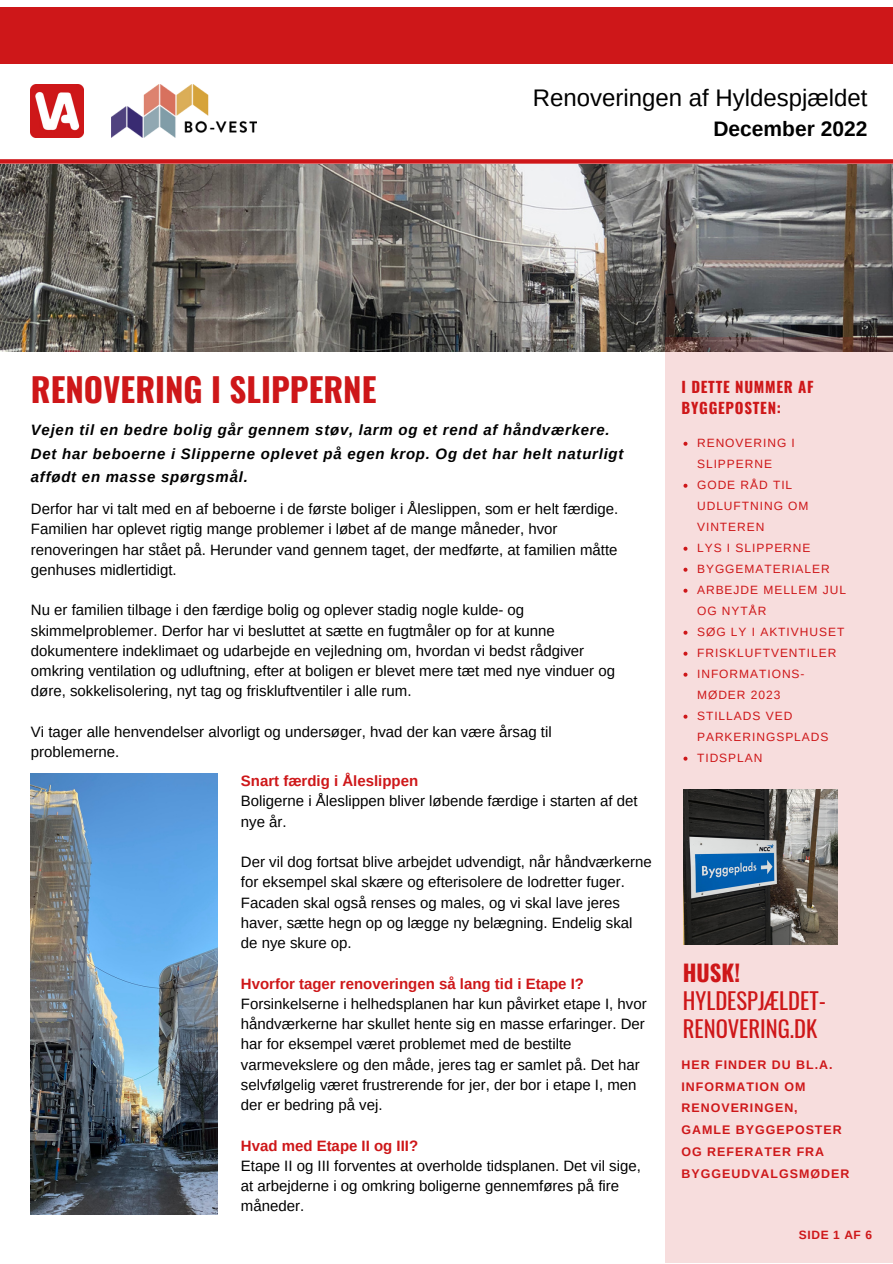
<style>
.page{position:relative;width:893px;height:1264px;background:#fff}
.page>*{position:absolute;margin:0;border:0;box-sizing:border-box;transform-origin:0 0}
.t1{font:700 33px "Oswald";color:#ce1719}
.t2{font:24px "Arimo";color:#000}
.t3{font:22.65px/28px "Oswald";color:#ce1719}
.t4{font:700 21px "Arimo";color:#000}
.t5{font:15px/20.2px "Arimo";color:#000}
.t6{font:italic 700 15px/23.5px "Arimo";letter-spacing:.05em;color:#000}
.t7{font:700 15px "Arimo";color:#ce1719}
.t8{font:700 15px/20.5px "Oswald";letter-spacing:.05em;color:#ce1719}
.t9{font:700 12.45px/21.8px "Arimo";letter-spacing:.08em;color:#ce1719}
.t10{font:12px/21px "Arimo";letter-spacing:.08em;color:#ce1719}
.t11{font:700 12px "Arimo";letter-spacing:.05em;color:#ce1719}
.s1{font-weight:700}
</style>
<div class="page">
<div style="left:0;top:7px;width:892px;height:57px;background:#ce1719"></div>
<img style="left:31px;top:84px;width:53px;height:53px">
<img style="left:111px;top:84px;width:145px;height:53px">
<svg style="left:0;top:159px;width:892px;height:5px;background:#d22e30"></svg>
<img style="left:0;top:165px;width:892px;height:186px">
<div style="left:664px;top:337px;width:228px;height:925px;background:#f7dddd"></div>
<img style="left:683px;top:789px;width:154px;height:155px">
<img style="left:31px;top:773px;width:186px;height:441px">
<svg style="left:683px;top:442px;width:4px;height:4px"></svg>
<svg style="left:683px;top:484px;width:4px;height:4px"></svg>
<svg style="left:683px;top:546px;width:4px;height:4px"></svg>
<svg style="left:683px;top:567px;width:4px;height:4px"></svg>
<svg style="left:683px;top:588px;width:4px;height:4px"></svg>
<svg style="left:683px;top:630px;width:4px;height:4px"></svg>
<svg style="left:683px;top:651px;width:4px;height:4px"></svg>
<svg style="left:683px;top:672px;width:4px;height:4px"></svg>
<svg style="left:683px;top:714px;width:4px;height:4px"></svg>
<svg style="left:683px;top:756px;width:4px;height:4px"></svg>
<p class="t2" style="left:532px;top:84px;width:336px">Renoveringen af Hyldespjældet</p>
<p class="t4" style="left:713px;top:117px;width:155px">December 2022</p>
<p class="t1" style="left:31px;top:364px;width:347px">RENOVERING I SLIPPERNE</p>
<p class="t6" style="left:31px;top:418px;width:594px">Vejen til en bedre bolig går gennem støv, larm og et rend af håndværkere.<br>Det har beboerne i Slipperne oplevet på egen krop. Og det har helt naturligt affødt en masse spørgsmål.</p>
<p class="t5" style="left:31px;top:499px;width:589px">Derfor har vi talt med en af beboerne i de første boliger i Åleslippen, som er helt færdige.<br>Familien har oplevet rigtig mange problemer i løbet af de mange måneder, hvor renoveringen har stået på. Herunder vand gennem taget, der medførte, at familien måtte genhuses midlertidigt.</p>
<p class="t5" style="left:31px;top:600px;width:585px">Nu er familien tilbage i den færdige bolig og oplever stadig nogle kulde- og skimmelproblemer. Derfor har vi besluttet at sætte en fugtmåler op for at kunne dokumentere indeklimaet og udarbejde en vejledning om, hvordan vi bedst rådgiver omkring ventilation og udluftning, efter at boligen er blevet mere tæt med nye vinduer og døre, sokkelisolering, nyt tag og friskluftventiler i alle rum.</p>
<p class="t5" style="left:31px;top:721px;width:522px">Vi tager alle henvendelser alvorligt og undersøger, hvad der kan være årsag til problemerne.</p>
<p class="t7" style="left:241px;top:772px;width:179px">Snart færdig i Åleslippen</p>
<p class="t5" style="left:241px;top:791px;width:398px">Boligerne i Åleslippen bliver løbende færdige i starten af det nye år.</p>
<p class="t5" style="left:241px;top:851px;width:412px">Der vil dog fortsat blive arbejdet udvendigt, når håndværkerne for eksempel skal skære og efterisolere de lodretter fuger.<br>Facaden skal også renses og males, og vi skal lave jeres haver, sætte hegn op og lægge ny belægning. Endelig skal de nye skure op.</p>
<p class="t7" style="left:241px;top:975px;width:344px">Hvorfor tager renoveringen så lang tid i Etape I?</p>
<p class="t5" style="left:241px;top:993px;width:407px">Forsinkelserne i helhedsplanen har kun påvirket etape I, hvor håndværkerne har skullet hente sig en masse erfaringer. Der har for eksempel været problemet med de bestilte varmevekslere og den måde, jeres tag er samlet på. Det har selvfølgelig været frustrerende for jer, der bor i etape I, men der er bedring på vej.</p>
<p class="t7" style="left:241px;top:1136px;width:179px">Hvad med Etape II og III?</p>
<p class="t5" style="left:241px;top:1155px;width:401px">Etape II og III forventes at overholde tidsplanen. Det vil sige, at arbejderne i og omkring boligerne gennemføres på fire måneder.</p>
<p class="t8" style="left:681px;top:376px;width:134px">I DETTE NUMMER AF<br>BYGGEPOSTEN:</p>
<p class="t10" style="left:697px;top:432px;width:99px">RENOVERING I<br>SLIPPERNE</p>
<p class="t10" style="left:697px;top:474px;width:113px">GODE RÅD TIL<br>UDLUFTNING OM<br>VINTEREN</p>
<p class="t10" style="left:697px;top:537px;width:115px">LYS I SLIPPERNE</p>
<p class="t10" style="left:697px;top:558px;width:134px">BYGGEMATERIALER</p>
<p class="t10" style="left:697px;top:579px;width:150px">ARBEJDE MELLEM JUL<br>OG NYTÅR</p>
<p class="t10" style="left:697px;top:621px;width:149px">SØG LY I AKTIVHUSET</p>
<p class="t10" style="left:697px;top:642px;width:141px">FRISKLUFTVENTILER</p>
<p class="t10" style="left:697px;top:663px;width:109px">INFORMATIONS-<br>MØDER 2023</p>
<p class="t10" style="left:697px;top:705px;width:133px">STILLADS VED<br>PARKERINGSPLADS</p>
<p class="t10" style="left:697px;top:747px;width:67px">TIDSPLAN</p>
<p class="t3" style="left:682px;top:957px;width:145px"><span class="s1">HUSK!<br></span>HYLDESPJÆLDET-<br>RENOVERING.DK</p>
<p class="t9" style="left:681px;top:1053px;width:169px">HER FINDER DU BL.A.<br>INFORMATION OM<br>RENOVERINGEN,<br>GAMLE BYGGEPOSTER<br>OG REFERATER FRA<br>BYGGEUDVALGSMØDER</p>
<p class="t11" style="left:798px;top:1227px;width:75px">SIDE 1 AF 6</p>
</div>
